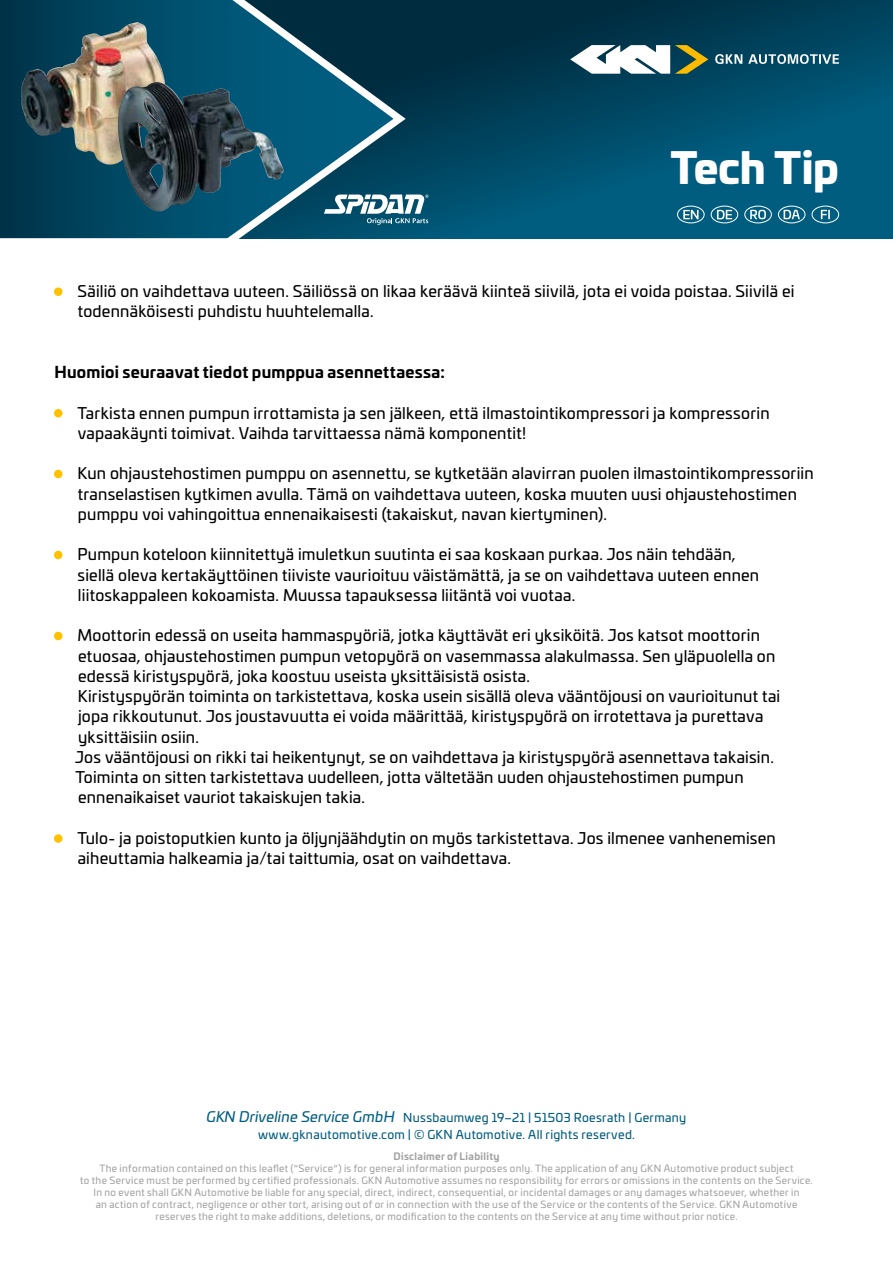
<style>
.page{position:relative;width:893px;height:1263px;background:#fff}
.page>*{position:absolute;margin:0;border:0;box-sizing:border-box;transform-origin:0 0}
.t1{font:900 42px "Univia Pro";letter-spacing:-.005em;color:#fff}
.t2{font:15.75px/20.2px "Univia Pro";letter-spacing:.015em;color:#000}
.t3{font:700 15.75px "Univia Pro";letter-spacing:.015em;color:#000}
.t4{font:12px/17px "Univia Pro";letter-spacing:.03em;color:#005d80;text-align:center}
.t5{font:9.75px/12px "Univia Pro";letter-spacing:.035em;color:#a3a3a3;text-align:center}
.t6{font:700 9.75px "Univia Pro";letter-spacing:.03em;color:#a3a3a3}
.s1{font-style:italic;font-size:14.25px}
</style>
<div class="page">
<svg style="left:412px;top:0;width:481px;height:238px;background:#004a66"></svg>
<svg style="left:570px;top:45px;width:138px;height:29px"></svg>
<svg style="left:715px;top:54px;width:27px;height:10px"></svg>
<svg style="left:748px;top:54px;width:91px;height:10px"></svg>
<svg style="left:412px;top:195px;width:16px;height:30px"></svg>
<svg style="left:0;top:0;width:412px;height:239px;background:#11516a"></svg>
<div style="left:711px;top:206px;width:27px;height:17px;border:1px solid #fff;border-radius:50%"></div>
<svg style="left:717px;top:210px;width:15px;height:9px"></svg>
<div style="left:677px;top:206px;width:27px;height:17px;border:1px solid #fff;border-radius:50%"></div>
<svg style="left:683px;top:210px;width:15px;height:9px"></svg>
<div style="left:778px;top:206px;width:27px;height:17px;border:1px solid #fff;border-radius:50%"></div>
<svg style="left:784px;top:210px;width:16px;height:9px"></svg>
<svg style="left:821px;top:210px;width:9px;height:9px"></svg>
<div style="left:812px;top:206px;width:27px;height:17px;border:1px solid #fff;border-radius:50%"></div>
<div style="left:744px;top:206px;width:28px;height:17px;border:1px solid #fff;border-radius:50%"></div>
<svg style="left:750px;top:210px;width:16px;height:9px"></svg>
<img style="left:21px;top:22px;width:156px;height:143px">
<img style="left:118px;top:82px;width:166px;height:130px">
<div style="left:54px;top:287px;width:9px;height:9px;background:#ffc100;border-radius:50%"></div>
<div style="left:54px;top:409px;width:9px;height:8px;background:#ffc100;border-radius:50%"></div>
<div style="left:54px;top:470px;width:9px;height:8px;background:#ffc100;border-radius:50%"></div>
<div style="left:54px;top:551px;width:9px;height:8px;background:#ffc100;border-radius:50%"></div>
<div style="left:54px;top:632px;width:9px;height:8px;background:#ffc100;border-radius:50%"></div>
<div style="left:54px;top:834px;width:9px;height:9px;background:#ffc100;border-radius:50%"></div>
<h1 class="t1" style="left:671px;top:134px;width:170px">Tech Tip</h1>
<p class="t2" style="left:77px;top:280px;width:719px">Säiliö on vaihdettava uuteen. Säiliössä on likaa keräävä kiinteä siivilä, jota ei voida poistaa. Siivilä ei todennäköisesti puhdistu huuhtelemalla.</p>
<p class="t3" style="left:55px;top:359px;width:392px">Huomioi seuraavat tiedot pumppua asennettaessa:</p>
<p class="t2" style="left:77px;top:402px;width:694px">Tarkista ennen pumpun irrottamista ja sen jälkeen, että ilmastointikompressori ja kompressorin vapaakäynti toimivat. Vaihda tarvittaessa nämä komponentit!</p>
<p class="t2" style="left:77px;top:462px;width:738px">Kun ohjaustehostimen pumppu on asennettu, se kytketään alavirran puolen ilmastointikompressoriin transelastisen kytkimen avulla. Tämä on vaihdettava uuteen, koska muuten uusi ohjaustehostimen pumppu voi vahingoittua ennenaikaisesti (takaiskut, navan kiertyminen).</p>
<p class="t2" style="left:77px;top:543px;width:683px">Pumpun koteloon kiinnitettyä imuletkun suutinta ei saa koskaan purkaa. Jos näin tehdään, siellä oleva kertakäyttöinen tiiviste vaurioituu väistämättä, ja se on vaihdettava uuteen ennen liitoskappaleen kokoamista. Muussa tapauksessa liitäntä voi vuotaa.</p>
<p class="t2" style="left:75px;top:624px;width:707px">Moottorin edessä on useita hammaspyöriä, jotka käyttävät eri yksiköitä. Jos katsot moottorin etuosaa, ohjaustehostimen pumpun vetopyörä on vasemmassa alakulmassa. Sen yläpuolella on edessä kiristyspyörä, joka koostuu useista yksittäisistä osista.<br>Kiristyspyörän toiminta on tarkistettava, koska usein sisällä oleva vääntöjousi on vaurioitunut tai jopa rikkoutunut. Jos joustavuutta ei voida määrittää, kiristyspyörä on irrotettava ja purettava yksittäisiin osiin.<br>Jos vääntöjousi on rikki tai heikentynyt, se on vaihdettava ja kiristyspyörä asennettava takaisin.<br>Toiminta on sitten tarkistettava uudelleen, jotta vältetään uuden ohjaustehostimen pumpun ennenaikaiset vauriot takaiskujen takia.</p>
<p class="t2" style="left:77px;top:827px;width:700px">Tulo- ja poistoputkien kunto ja öljynjäähdytin on myös tarkistettava. Jos ilmenee vanhenemisen aiheuttamia halkeamia ja/tai taittumia, osat on vaihdettava.</p>
<p class="t4" style="left:207px;top:1108px;width:481px"><span class="s1">GKN Driveline Service GmbH</span> Nussbaumweg 19–21 | 51503 Roesrath | Germany www.gknautomotive.com | © GKN Automotive. All rights reserved.</p>
<p class="t6" style="left:394px;top:1149px;width:107px">Disclaimer of Liability</p>
<p class="t5" style="left:80px;top:1162px;width:734px">The information contained on this leaflet (“Service“) is for general information purposes only. The application of any GKN Automotive product subject<br>to the Service must be performed by certified professionals. GKN Automotive assumes no responsibility for errors or omissions in the contents on the Service.<br>In no event shall GKN Automotive be liable for any special, direct, indirect, consequential, or incidental damages or any damages whatsoever, whether in<br>an action of contract, negligence or other tort, arising out of or in connection with the use of the Service or the contents of the Service. GKN Automotive reserves the right to make additions, deletions, or modification to the contents on the Service at any time without prior notice.</p>
</div>
